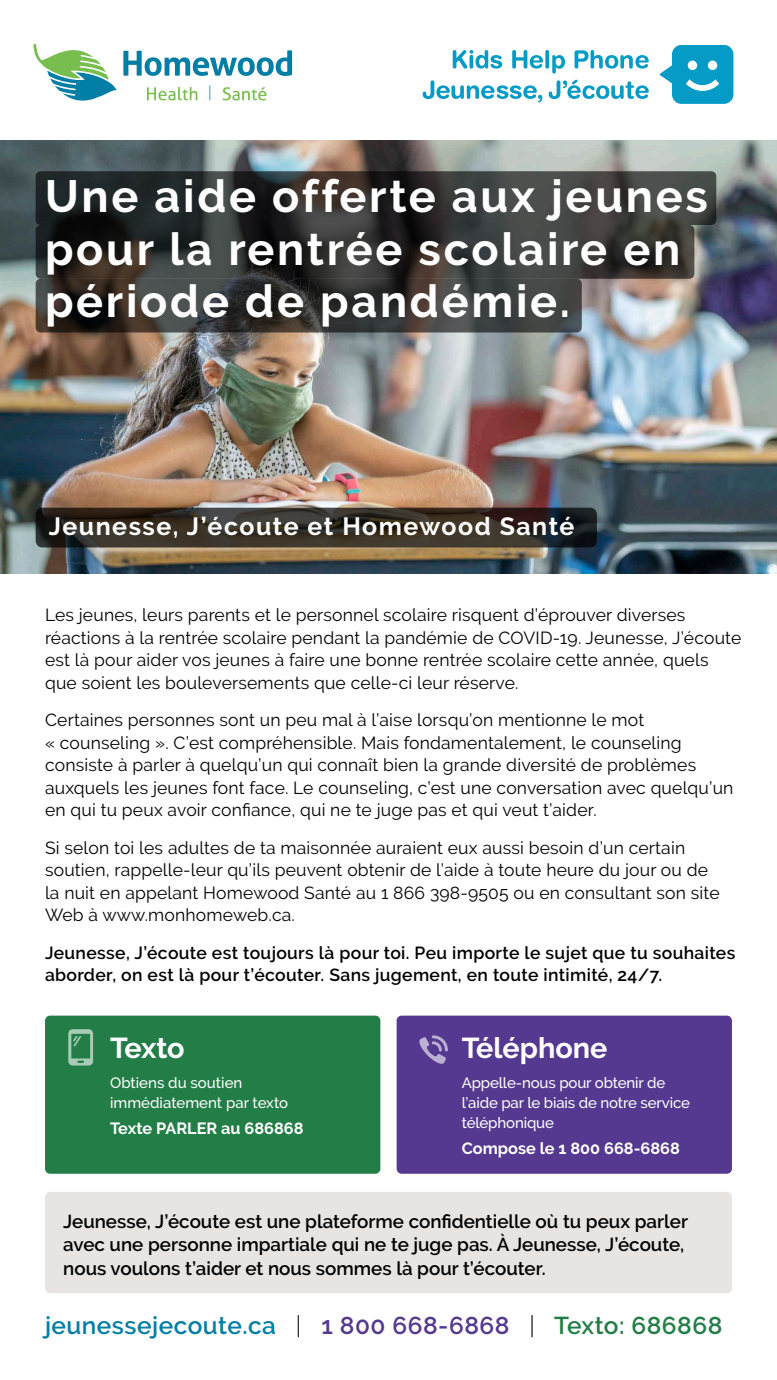
<style>
.page{position:relative;width:777px;height:1380px;background:#fff}
.page>*{position:absolute;margin:0;border:0;box-sizing:border-box;transform-origin:0 0}
.t1{font:700 45px/52.5px "Raleway";letter-spacing:.06em;color:#fff}
.t2{font:700 28.75px "Raleway";color:#fff}
.t3{font:700 24.88px "Raleway";letter-spacing:.06em;color:#fff}
.t4{font:600 24.38px "Raleway";letter-spacing:.02em;color:#007ea5}
.t5{font:600 18.75px/23.8px "Raleway";color:#000}
.t6{font:17.5px/22.5px "Raleway";letter-spacing:.01em;color:#000}
.t7{font:600 17.5px/22.5px "Raleway";letter-spacing:.02em;color:#000}
.t8{font:700 16.25px "Raleway";color:#fff}
.t9{font:500 15px/20px "Raleway";letter-spacing:-.01em;color:#fff}
.s1{font-weight:300;color:#000}
.s2{color:#553890}
.s3{color:#237d47}
</style>
<div class="page">
<img style="left:0;top:141px;width:776px;height:433px">
<svg style="left:36px;top:171px;width:680px;height:54px;background:#323433"></svg>
<svg style="left:36px;top:225px;width:658px;height:54px;background:#30302e"></svg>
<svg style="left:36px;top:279px;width:545px;height:53px;background:#373735"></svg>
<svg style="left:123px;top:50px;width:169px;height:26px"></svg>
<svg style="left:147px;top:87px;width:50px;height:13px"></svg>
<svg style="left:222px;top:87px;width:44px;height:13px"></svg>
<svg style="left:209px;top:85px;width:1px;height:15px"></svg>
<svg style="left:33px;top:43px;width:84px;height:58px"></svg>
<svg style="left:452px;top:50px;width:8px;height:19px"></svg>
<svg style="left:460px;top:50px;width:7px;height:19px"></svg>
<svg style="left:467px;top:50px;width:15px;height:19px"></svg>
<svg style="left:482px;top:50px;width:21px;height:19px"></svg>
<svg style="left:512px;top:50px;width:9px;height:19px"></svg>
<svg style="left:521px;top:50px;width:15px;height:19px"></svg>
<svg style="left:536px;top:55px;width:7px;height:14px"></svg>
<svg style="left:545px;top:50px;width:20px;height:22px"></svg>
<svg style="left:574px;top:50px;width:8px;height:19px"></svg>
<svg style="left:582px;top:50px;width:14px;height:19px"></svg>
<svg style="left:596px;top:54px;width:15px;height:15px"></svg>
<svg style="left:611px;top:55px;width:16px;height:14px"></svg>
<svg style="left:627px;top:55px;width:22px;height:14px"></svg>
<svg style="left:422px;top:91px;width:6px;height:8px"></svg>
<svg style="left:428px;top:80px;width:15px;height:19px"></svg>
<svg style="left:443px;top:85px;width:15px;height:14px"></svg>
<svg style="left:458px;top:85px;width:15px;height:14px"></svg>
<svg style="left:473px;top:85px;width:15px;height:14px"></svg>
<svg style="left:488px;top:85px;width:13px;height:14px"></svg>
<svg style="left:501px;top:85px;width:13px;height:14px"></svg>
<svg style="left:514px;top:85px;width:19px;height:14px"></svg>
<svg style="left:559px;top:71px;width:15px;height:28px"></svg>
<svg style="left:574px;top:79px;width:13px;height:20px"></svg>
<svg style="left:587px;top:85px;width:15px;height:14px"></svg>
<svg style="left:602px;top:85px;width:14px;height:14px"></svg>
<svg style="left:616px;top:85px;width:11px;height:14px"></svg>
<svg style="left:627px;top:81px;width:22px;height:18px"></svg>
<svg style="left:550px;top:72px;width:18px;height:27px"></svg>
<svg style="left:529px;top:86px;width:21px;height:17px"></svg>
<svg style="left:659px;top:45px;width:74px;height:59px;fill:#059bc7"></svg>
<div style="left:45px;top:1192px;width:686px;height:101px;background:#e7e4e2;border-radius:5px"></div>
<div style="left:45px;top:1016px;width:335px;height:158px;background:#237d47;border-radius:5px"></div>
<div style="left:396px;top:1016px;width:335px;height:158px;background:#553890;border-radius:5px"></div>
<svg style="left:68px;top:1029px;width:25px;height:37px"></svg>
<svg style="left:419px;top:1035px;width:28px;height:29px"></svg>
<svg style="left:36px;top:508px;width:560px;height:39px;background:#322c24"></svg>
<p class="t1" style="left:45px;top:170px;width:664px">Une aide offerte aux jeunes pour la rentrée scolaire en période de pandémie.</p>
<p class="t3" style="left:49px;top:512px;width:526px">Jeunesse, J’écoute et Homewood Santé</p>
<p class="t6" style="left:45px;top:604px;width:697px">Les jeunes, leurs parents et le personnel scolaire risquent d’éprouver diverses réactions à la rentrée scolaire pendant la pandémie de COVID-19. Jeunesse, J’écoute est là pour aider vos jeunes à faire une bonne rentrée scolaire cette année, quels que soient les bouleversements que celle-ci leur réserve.</p>
<p class="t6" style="left:45px;top:709px;width:689px">Certaines personnes sont un peu mal à l’aise lorsqu’on mentionne le mot<br>« counseling ». C’est compréhensible. Mais fondamentalement, le counseling consiste à parler à quelqu’un qui connaît bien la grande diversité de problèmes auxquels les jeunes font face. Le counseling, c’est une conversation avec quelqu’un en qui tu peux avoir confiance, qui ne te juge pas et qui veut t’aider.</p>
<p class="t6" style="left:45px;top:836px;width:675px">Si selon toi les adultes de ta maisonnée auraient eux aussi besoin d’un certain soutien, rappelle-leur qu’ils peuvent obtenir de l’aide à toute heure du jour ou de la nuit en appelant Homewood Santé au 1 866 398-9505 ou en consultant son site Web à www.monhomeweb.ca.</p>
<p class="t7" style="left:45px;top:942px;width:691px">Jeunesse, J’écoute est toujours là pour toi. Peu importe le sujet que tu souhaites aborder, on est là pour t’écouter. Sans jugement, en toute intimité, 24/7.</p>
<p class="t2" style="left:110px;top:1031px;width:76px">Texto</p>
<p class="t9" style="left:110px;top:1072px;width:179px">Obtiens du soutien immédiatement par texto</p>
<p class="t8" style="left:110px;top:1119px;width:195px">Texte PARLER au 686868</p>
<p class="t2" style="left:461px;top:1031px;width:147px">Téléphone</p>
<p class="t9" style="left:461px;top:1072px;width:230px">Appelle-nous pour obtenir de l’aide par le biais de notre service téléphonique</p>
<p class="t8" style="left:461px;top:1139px;width:220px">Compose le 1 800 668-6868</p>
<p class="t5" style="left:63px;top:1209px;width:626px">Jeunesse, J’écoute est une plateforme confidentielle où tu peux parler avec une personne impartiale qui ne te juge pas. À Jeunesse, J’écoute, nous voulons t’aider et nous sommes là pour t’écouter.</p>
<p class="t4" style="left:45px;top:1312px;width:678px">jeunessejecoute.ca <span class="s1">|</span> <span class="s2">1 800 668-6868</span> <span class="s1">|</span> <span class="s3">Texto: 686868</span></p>
</div>
